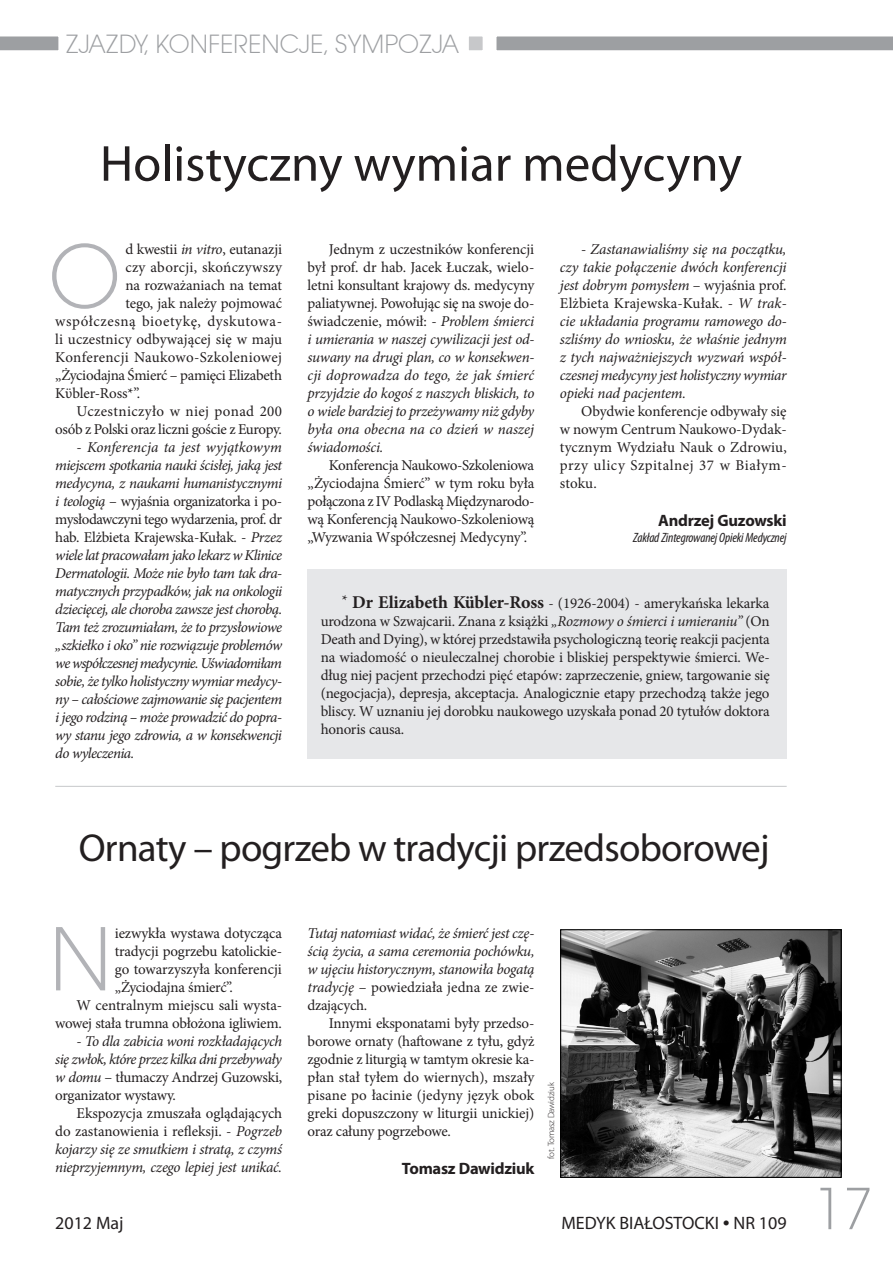
<style>
.page{position:relative;width:893px;height:1263px;background:#fff}
.page>*{position:absolute;margin:0;border:0;box-sizing:border-box;transform-origin:0 0}
.TXT_1_LITERA{font:82.5px "EFN Straight New";color:#b2b3b7}
.t1{font:54px "EFN Straight New";color:#9d9fa2}
.TXT_PODPISY{font:51px "Myriad Pro";color:#231f20}
.TXT_PODPISY-2{font:39px "Myriad Pro";letter-spacing:-.02em;color:#231f20}
.TXT_Nag__GÓRA{font:24px "EFN Straight New";color:#9d9fa2}
.t2{font:18px "Myriad Pro";color:#231f20}
.TXT_AUTOR{font:700 16.5px "Myriad Pro";letter-spacing:-.015em;color:#231f20}
.TXT_POD_Z_AKAP{font:italic 15px/18px "Minion Pro";letter-spacing:-.025em;color:#231f20;text-align:justify}
.TXT_POD_Z_AKAP-2{font:15px/18px "Minion Pro";letter-spacing:-.015em;color:#231f20;text-align:justify}
.TXT_PODSTAWOWY{font:15px/18px "Minion Pro";letter-spacing:-.005em;color:#231f20;text-align:justify}
.TXT_PODSTAWOWY-2{font:15px "Minion Pro";letter-spacing:.02em;color:#231f20}
.TXT_PODSTAWOWY-3{font:15px "Minion Pro";letter-spacing:.04em;color:#231f20}
.TXT_TYTUŁ_AUTORA{font:italic condensed 13.5px "Myriad Pro";letter-spacing:-.01em;color:#231f20}
.TXT_Nag__DUŻE{font:300 9px "Myriad Pro";letter-spacing:-.02em;color:#231f20}
.s1{font-style:normal}
.s2{font-style:italic}
.s3{font-weight:700;font-size:18px}
.s4{font-family:"Adobe Garamond Pro"}
</style>
<div class="page">
<svg style="left:0;top:36px;width:59px;height:15px"></svg>
<div style="left:461px;top:29px;width:29px;height:29px;background:#c7c8ca;border:8px solid #fff"></div>
<svg style="left:489px;top:29px;width:404px;height:29px"></svg>
<div style="left:308px;top:570px;width:479px;height:189px;background:#e6e7e9"></div>
<hr style="left:55px;top:786px;width:732px;height:1px;background:#c7c8ca">
<img style="left:562px;top:931px;width:278px;height:245px">
<div style="left:560px;top:929px;width:282px;height:249px;border:1px solid #000"></div>
<p class="TXT_Nag__GÓRA" style="left:66px;top:29px;width:395px">ZJAZDY, KONFERENCJE, SYMPOZJA</p>
<p class="TXT_PODPISY" style="left:100px;top:132px;width:643px">Holistyczny wymiar medycyny</p>
<p class="TXT_1_LITERA" style="left:49px;top:226px;width:73px">O</p>
<p class="TXT_POD_Z_AKAP" style="left:560px;top:240px;width:228px;text-indent:21px">- Zastanawialiśmy się na początku, czy takie połączenie dwóch konferencji jest dobrym pomysłem <span class="s1">– wyjaśnia prof.<br>Elżbieta Krajewska-Kułak. -</span> W trak&shy;cie układania programu ramowego do&shy;szliśmy do wniosku, że właśnie jednym z tych najważniejszych wyzwań współ&shy;czesnej medycyny jest holistyczny wymiar opieki nad pacjentem.</p>
<p class="TXT_POD_Z_AKAP-2" style="left:560px;top:402px;width:228px;text-indent:21px">Obydwie konferencje odbywały się w nowym Centrum Naukowo-Dydak&shy;tycznym Wydziału Nauk o Zdrowiu, przy ulicy Szpitalnej 37 w Białym&shy;stoku.</p>
<p class="TXT_AUTOR" style="left:658px;top:510px;width:130px">Andrzej Guzowski</p>
<p class="TXT_TYTUŁ_AUTORA" style="left:633px;top:530px;width:155px">Zakład Zintegrowanej Opieki Medycznej</p>
<p class="TXT_PODSTAWOWY" style="left:125px;top:240px;width:158px">d kwestii <span class="s2">in vitro</span>, eutanazji</p>
<p class="TXT_PODSTAWOWY-2" style="left:125px;top:257px;width:158px">czy aborcji, skończywszy</p>
<p class="TXT_PODSTAWOWY" style="left:125px;top:276px;width:158px">na rozważaniach na temat</p>
<p class="TXT_PODSTAWOWY" style="left:125px;top:294px;width:158px">tego, jak należy pojmować</p>
<p class="TXT_PODSTAWOWY-3" style="left:55px;top:311px;width:228px">współczesną bioetykę, dyskutowa-</p>
<p class="TXT_PODSTAWOWY" style="left:55px;top:330px;width:228px">li uczestnicy odbywającej się w maju</p>
<p class="TXT_PODSTAWOWY-2" style="left:55px;top:347px;width:228px">Konferencji Naukowo-Szkoleniowej</p>
<p class="TXT_PODSTAWOWY" style="left:55px;top:366px;width:228px">„Życiodajna Śmierć – pamięci Elizabeth</p>
<p class="TXT_PODSTAWOWY" style="left:55px;top:384px;width:87px">Kϋbler-Ross*”.</p>
<p class="TXT_POD_Z_AKAP-2" style="left:55px;top:402px;width:228px;text-align:right">Uczestniczyło w niej ponad 200 osób z Polski oraz liczni goście z Europy.</p>
<p class="TXT_POD_Z_AKAP" style="left:55px;top:438px;width:228px;text-indent:21px"><span class="s1">-</span> Konferencja ta jest wyjątkowym miejscem spotkania nauki ścisłej, jaką jest medycyna, z naukami humanistycznymi i teologią <span class="s1">– wyjaśnia organizatorka i po&shy;mysłodawczyni tego wydarzenia, prof. dr hab. Elżbieta Krajewska-Kułak. -</span> Przez wiele lat pracowałam jako lekarz w Klinice Dermatologii. Może nie było tam tak dra&shy;matycznych przypadków, jak na onkologii dziecięcej, ale choroba zawsze jest chorobą.<br>Tam też zrozumiałam, że to przysłowiowe „szkiełko i oko” nie rozwiązuje problemów we współczesnej medycynie. Uświadomiłam sobie, że tylko holistyczny wymiar medycy&shy;ny – całościowe zajmowanie się pacjentem i jego rodziną – może prowadzić do popra&shy;wy stanu jego zdrowia, a w konsekwencji do wyleczenia.</p>
<p class="TXT_POD_Z_AKAP" style="left:308px;top:240px;width:228px;text-indent:21px"><span class="s1">Jednym z uczestników konferencji był prof. dr hab. Jacek Łuczak, wielo&shy;letni konsultant krajowy ds. medycyny paliatywnej. Powołując się na swoje do&shy;świadczenie, mówił: -</span> Problem śmierci i umierania w naszej cywilizacji jest od&shy;suwany na drugi plan, co w konsekwen&shy;cji doprowadza do tego, że jak śmierć przyjdzie do kogoś z naszych bliskich, to o wiele bardziej to przeżywamy niż gdyby była ona obecna na co dzień w naszej świadomości.</p>
<p class="TXT_POD_Z_AKAP-2" style="left:308px;top:456px;width:228px;text-indent:21px">Konferencja Naukowo-Szkoleniowa „Życiodajna Śmierć” w tym roku była połączona z IV Podlaską Międzynarodo&shy;wą Konferencją Naukowo-Szkoleniową „Wyzwania Współczesnej Medycyny”.</p>
<p class="TXT_POD_Z_AKAP-2" style="left:321px;top:595px;width:451px;text-indent:21px">* <span class="s3">Dr Elizabeth Kübler-Ross</span> - (1926-2004) - amerykańska lekarka urodzona w Szwajcarii. Znana z książki <span class="s2">„Rozmowy o śmierci i umieraniu”</span> (On Death and Dying), w której przedstawiła psychologiczną teorię reakcji pacjenta na wiadomość o nieuleczalnej chorobie i bliskiej perspektywie śmierci. We&shy;dług niej pacjent przechodzi pięć etapów: zaprzeczenie, gniew, targowanie się (negocjacja), depresja, akceptacja. Analogicznie etapy przechodzą także jego bliscy. W uznaniu jej dorobku naukowego uzyskała ponad 20 tytułów doktora honoris causa.</p>
<p class="TXT_PODPISY-2" style="left:79px;top:823px;width:692px">Ornaty – pogrzeb w tradycji przedsoborowej</p>
<p class="TXT_1_LITERA" style="left:49px;top:909px;width:64px">N</p>
<p class="TXT_PODSTAWOWY" style="left:115px;top:925px;width:169px">iezwykła wystawa dotycząca tradycji pogrzebu katolickie&shy;go towarzyszyła konferencji „Życiodajna śmierć”.</p>
<p class="TXT_POD_Z_AKAP-2" style="left:55px;top:997px;width:228px;text-align:right">W centralnym miejscu sali wysta&shy;wowej stała trumna obłożona igliwiem.</p>
<p class="TXT_POD_Z_AKAP" style="left:55px;top:1032px;width:228px;text-indent:21px"><span class="s1">-</span> To dla zabicia woni rozkładających się zwłok, które przez kilka dni przebywały w domu <span class="s1">– tłumaczy Andrzej Guzowski, organizator wystawy.</span></p>
<p class="TXT_POD_Z_AKAP" style="left:55px;top:1104px;width:228px;text-indent:21px"><span class="s1">Ekspozycja zmuszała oglądających do zastanowienia i refleksji. -</span> Pogrzeb kojarzy się ze smutkiem i stratą, z czymś nieprzyjemnym, czego lepiej jest unikać.</p>
<p class="TXT_POD_Z_AKAP" style="left:308px;top:924px;width:228px">Tutaj natomiast widać, że śmierć jest czę&shy;ścią życia, a sama ceremonia pochówku, w ujęciu historycznym, stanowiła bogatą tradycję <span class="s1">– powiedziała jedna ze zwie&shy;dzających.</span></p>
<p class="TXT_POD_Z_AKAP-2" style="left:308px;top:1015px;width:228px;text-indent:21px">Innymi eksponatami były przedso&shy;borowe ornaty (haftowane z tyłu, gdyż zgodnie z liturgią w tamtym okresie ka&shy;płan stał tyłem do wiernych), mszały pisane po łacinie (jedyny język obok greki dopuszczony w liturgii unickiej) oraz całuny pogrzebowe.</p>
<p class="TXT_AUTOR" style="left:402px;top:1158px;width:134px">Tomasz Dawidziuk</p>
<p class="TXT_Nag__DUŻE" style="left:546px;top:1158px;width:78px;rotate:-90deg">fot. Tomasz Dawidziuk</p>
<p class="t2" style="left:55px;top:1212px;width:70px">2012 Maj</p>
<p class="t2" style="left:561px;top:1212px;width:227px">MEDYK BIAŁOSTOCKI <span class="s4">•</span> NR 109</p>
<h2 class="t1" style="left:813px;top:1176px;width:61px">17</h2>
</div>
